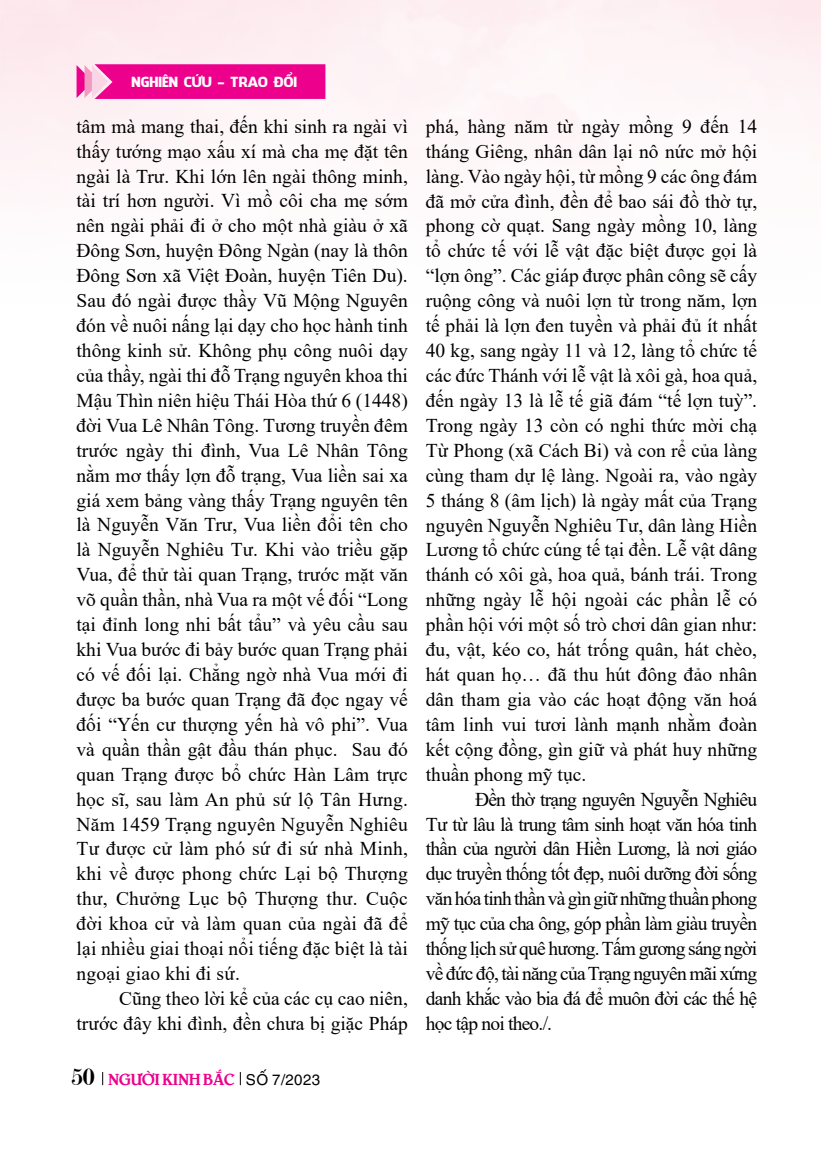
<style>
.page{position:relative;width:821px;height:1149px;background:#fff}
.page>*{position:absolute;margin:0;border:0;box-sizing:border-box;transform-origin:0 0}
.t1{font:19.5px/24.9px "Times New Roman";color:#000;text-align:justify}
.t2{font:15px "UTM Bienvenue";color:#ec008c}
.t3{font:13.65px "UTM Facebook";color:#fff}
.s1{font-family:"Modern";font-size:25.65px;color:#000}
.s2{font-family:"UTM Helve";color:#000}
</style>
<div class="page">
<svg style="left:102px;top:1072px;width:1px;height:12px"></svg>
<svg style="left:240px;top:1072px;width:1px;height:12px"></svg>
<svg style="left:77px;top:64px;width:248px;height:35px;background:#ed1394"></svg>
<p class="t3" style="left:132px;top:70px;width:167px">NGHIÊN CỨU - TRAO ĐỔI</p>
<p class="t1" style="left:77px;top:113px;width:333px">tâm mà mang thai, đến khi sinh ra ngài vì thấy tướng mạo xấu xí mà cha mẹ đặt tên ngài là Trư. Khi lớn lên ngài thông minh, tài trí hơn người. Vì mồ côi cha mẹ sớm nên ngài phải đi ở cho một nhà giàu ở xã Đông Sơn, huyện Đông Ngàn (nay là thôn Đông Sơn xã Việt Đoàn, huyện Tiên Du).<br>Sau đó ngài được thầy Vũ Mộng Nguyên đón về nuôi nấng lại dạy cho học hành tinh thông kinh sử. Không phụ công nuôi dạy của thầy, ngài thi đỗ Trạng nguyên khoa thi Mậu Thìn niên hiệu Thái Hòa thứ 6 (1448) đời Vua Lê Nhân Tông. Tương truyền đêm trước ngày thi đình, Vua Lê Nhân Tông nằm mơ thấy lợn đỗ trạng, Vua liền sai xa giá xem bảng vàng thấy Trạng nguyên tên là Nguyễn Văn Trư, Vua liền đổi tên cho là Nguyễn Nghiêu Tư. Khi vào triều gặp Vua, để thử tài quan Trạng, trước mặt văn võ quần thần, nhà Vua ra một vế đối “Long tại đỉnh long nhi bất tẩu” và yêu cầu sau khi Vua bước đi bảy bước quan Trạng phải có vế đối lại. Chẳng ngờ nhà Vua mới đi được ba bước quan Trạng đã đọc ngay vế đối “Yến cư thượng yến hà vô phi”. Vua và quần thần gật đầu thán phục. Sau đó quan Trạng được bổ chức Hàn Lâm trực học sĩ, sau làm An phủ sứ lộ Tân Hưng.<br>Năm 1459 Trạng nguyên Nguyễn Nghiêu Tư được cử làm phó sứ đi sứ nhà Minh, khi về được phong chức Lại bộ Thượng thư, Chưởng Lục bộ Thượng thư. Cuộc đời khoa cử và làm quan của ngài đã để lại nhiều giai thoại nổi tiếng đặc biệt là tài ngoại giao khi đi sứ.</p>
<p class="t1" style="left:77px;top:985px;width:333px;text-align:right">Cũng theo lời kể của các cụ cao niên, trước đây khi đình, đền chưa bị giặc Pháp</p>
<p class="t2" style="left:71px;top:1066px;width:251px"><span class="s1">50</span> NGƯỜI KINH BẮC <span class="s2">SỐ 7/2023</span></p>
<p class="t1" style="left:426px;top:113px;width:333px">phá, hàng năm từ ngày mồng 9 đến 14 tháng Giêng, nhân dân lại nô nức mở hội làng. Vào ngày hội, từ mồng 9 các ông đám đã mở cửa đình, đền để bao sái đồ thờ tự, phong cờ quạt. Sang ngày mồng 10, làng tổ chức tế với lễ vật đặc biệt được gọi là “lợn ông”. Các giáp được phân công sẽ cấy ruộng công và nuôi lợn từ trong năm, lợn tế phải là lợn đen tuyền và phải đủ ít nhất 40 kg, sang ngày 11 và 12, làng tổ chức tế các đức Thánh với lễ vật là xôi gà, hoa quả, đến ngày 13 là lễ tế giã đám “tế lợn tuỳ”.<br>Trong ngày 13 còn có nghi thức mời chạ Từ Phong (xã Cách Bi) và con rể của làng cùng tham dự lệ làng. Ngoài ra, vào ngày 5 tháng 8 (âm lịch) là ngày mất của Trạng nguyên Nguyễn Nghiêu Tư, dân làng Hiền Lương tổ chức cúng tế tại đền. Lễ vật dâng thánh có xôi gà, hoa quả, bánh trái. Trong những ngày lễ hội ngoài các phần lễ có phần hội với một số trò chơi dân gian như: đu, vật, kéo co, hát trống quân, hát chèo, hát quan họ… đã thu hút đông đảo nhân dân tham gia vào các hoạt động văn hoá tâm linh vui tươi lành mạnh nhằm đoàn kết cộng đồng, gìn giữ và phát huy những thuần phong mỹ tục.</p>
<p class="t1" style="left:426px;top:785px;width:333px;text-indent:49px">Đền thờ trạng nguyên Nguyễn Nghiêu Tư từ lâu là trung tâm sinh hoạt văn hóa tinh thần của người dân Hiền Lương, là nơi giáo dục truyền thống tốt đẹp, nuôi dưỡng đời sống văn hóa tinh thần và gìn giữ những thuần phong mỹ tục của cha ông, góp phần làm giàu truyền thống lịch sử quê hương. Tấm gương sáng ngời về đức độ, tài năng của Trạng nguyên mãi xứng danh khắc vào bia đá để muôn đời các thế hệ học tập noi theo./.</p>
</div>
